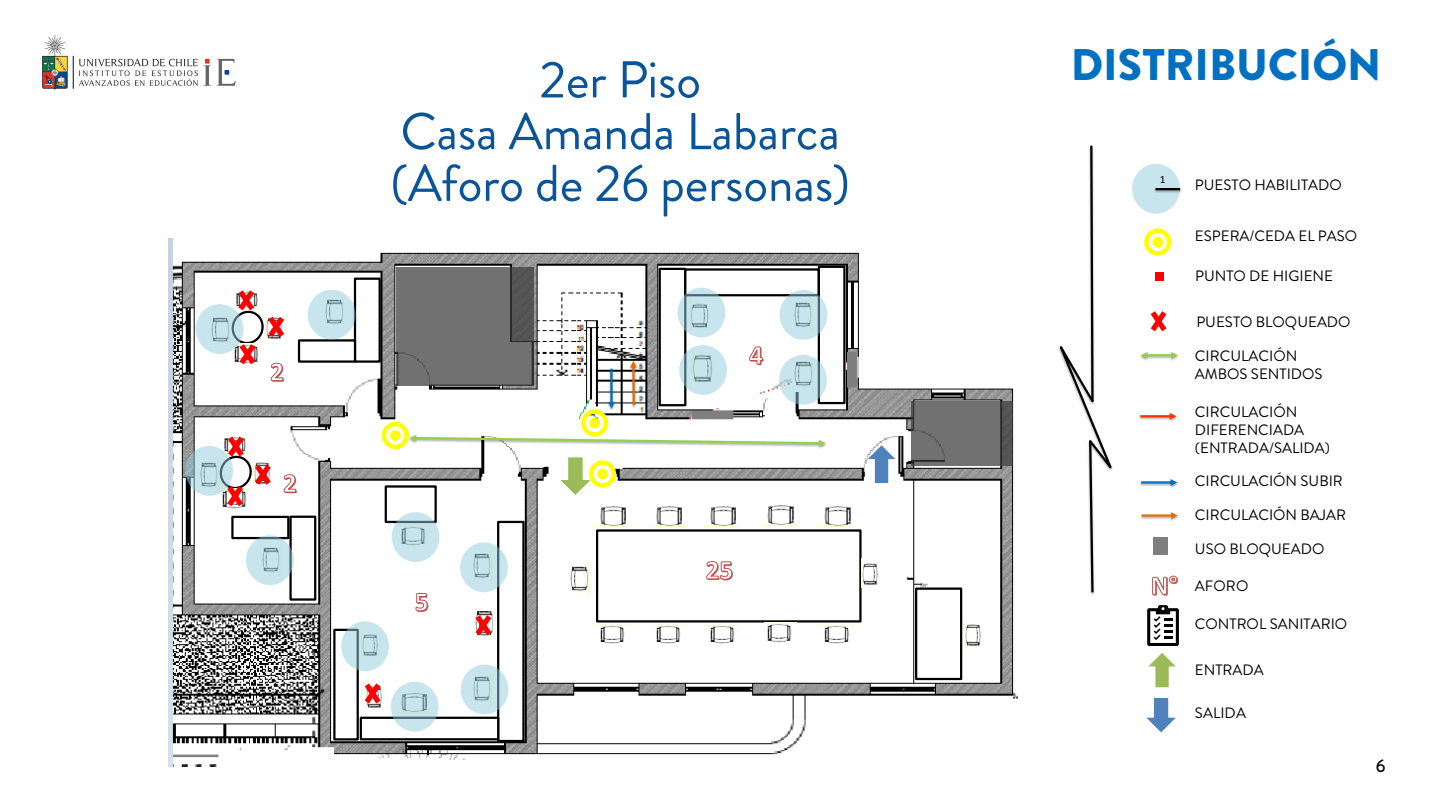
<style>
.page{position:relative;width:1440px;height:810px;background:#fff}
.page>*{position:absolute;margin:0;border:0;box-sizing:border-box;transform-origin:0 0}
.t1{font:51.75px/51.8px "Brandon Grotesque";letter-spacing:-.005em;color:#0a5599;text-align:center}
.t2{font:900 44.17px "Brandon Grotesque";color:#0070c0}
.t3{font:500 18px "Brandon Grotesque";color:#000}
.t4{font:15px/18px "Brandon Grotesque";color:#000}
.t5{font:11.25px "Calibri";color:#000}
</style>
<div class="page">
<img style="left:168px;top:239px;width:851px;height:527px">
<div style="left:596px;top:529px;width:266px;height:94px;background:#fff;border:2px solid #000"></div>
<div style="left:915px;top:588px;width:47px;height:92px;background:#fff;border:2px solid #000"></div>
<img style="left:629px;top:624px;width:2px;height:22px">
<img style="left:653px;top:624px;width:32px;height:22px">
<img style="left:708px;top:624px;width:32px;height:22px">
<img style="left:765px;top:623px;width:32px;height:22px">
<img style="left:822px;top:624px;width:32px;height:22px">
<img style="left:597px;top:624px;width:32px;height:22px">
<img style="left:650px;top:504px;width:35px;height:24px">
<img style="left:705px;top:504px;width:35px;height:24px">
<img style="left:762px;top:503px;width:35px;height:23px">
<img style="left:819px;top:504px;width:35px;height:24px">
<img style="left:594px;top:504px;width:35px;height:24px">
<img style="left:569px;top:563px;width:21px;height:34px">
<img style="left:965px;top:619px;width:18px;height:29px">
<img style="left:861px;top:558px;width:18px;height:29px">
<img style="left:912px;top:401px;width:100px;height:65px">
<div style="left:659px;top:268px;width:27px;height:138px;background:#fff;border:2px solid #000"></div>
<div style="left:818px;top:266px;width:28px;height:138px;background:#fff;border:2px solid #000"></div>
<div style="left:684px;top:268px;width:136px;height:28px;background:#fff;border:2px solid #000"></div>
<div style="left:497px;top:521px;width:28px;height:221px;background:#fff;border:2px solid #000"></div>
<div style="left:333px;top:629px;width:26px;height:112px;background:#fff;border:2px solid #000"></div>
<div style="left:385px;top:485px;width:52px;height:38px;background:#fff;border:2px solid #000"></div>
<div style="left:360px;top:717px;width:139px;height:23px;background:#fff;border:2px solid #000"></div>
<img style="left:366px;top:681px;width:18px;height:29px">
<img style="left:474px;top:608px;width:20px;height:33px">
<img style="left:396px;top:268px;width:137px;height:78px">
<img style="left:219px;top:506px;width:33px;height:4px">
<img style="left:271px;top:458px;width:1px;height:29px">
<div style="left:354px;top:278px;width:27px;height:85px;background:#fff;border:2px solid #000"></div>
<div style="left:298px;top:339px;width:58px;height:24px;background:#fff;border:2px solid #000"></div>
<div style="left:289px;top:516px;width:27px;height:85px;background:#fff;border:2px solid #000"></div>
<div style="left:231px;top:516px;width:58px;height:23px;background:#fff;border:2px solid #000"></div>
<div style="left:392px;top:512px;width:47px;height:50px;background:#93cddd;border-radius:50%;opacity:.5"></div>
<div style="left:391px;top:682px;width:48px;height:50px;background:#93cddd;border-radius:50%;opacity:.5"></div>
<div style="left:341px;top:621px;width:48px;height:50px;background:#93cddd;border-radius:50%;opacity:.5"></div>
<div style="left:246px;top:535px;width:48px;height:50px;background:#93cddd;border-radius:50%;opacity:.5"></div>
<div style="left:308px;top:290px;width:48px;height:50px;background:#93cddd;border-radius:50%;opacity:.5"></div>
<div style="left:780px;top:290px;width:47px;height:50px;background:#93cddd;border-radius:50%;opacity:.5"></div>
<svg style="left:219px;top:436px;width:52px;height:70px"></svg>
<img style="left:826px;top:430px;width:9px;height:24px">
<svg style="left:475px;top:615px;width:16px;height:20px"></svg>
<svg style="left:365px;top:683px;width:16px;height:20px"></svg>
<svg style="left:865px;top:444px;width:31px;height:40px"></svg>
<svg style="left:706px;top:561px;width:27px;height:19px"></svg>
<svg style="left:379px;top:346px;width:447px;height:151px"></svg>
<svg style="left:416px;top:593px;width:12px;height:19px"></svg>
<svg style="left:284px;top:474px;width:13px;height:19px"></svg>
<svg style="left:231px;top:290px;width:53px;height:92px"></svg>
<div style="left:196px;top:304px;width:48px;height:50px;background:#93cddd;border-radius:50%;opacity:.5"></div>
<div style="left:779px;top:355px;width:48px;height:50px;background:#93cddd;border-radius:50%;opacity:.5"></div>
<div style="left:678px;top:288px;width:47px;height:50px;background:#93cddd;border-radius:50%;opacity:.5"></div>
<div style="left:460px;top:542px;width:48px;height:50px;background:#93cddd;border-radius:50%;opacity:.5"></div>
<div style="left:461px;top:665px;width:47px;height:49px;background:#93cddd;border-radius:50%;opacity:.5"></div>
<div style="left:185px;top:446px;width:48px;height:50px;background:#93cddd;border-radius:50%;opacity:.5"></div>
<img style="left:1140px;top:355px;width:35px;height:6px">
<svg style="left:1141px;top:352px;width:37px;height:7px"></svg>
<svg style="left:1151px;top:311px;width:15px;height:20px"></svg>
<div style="left:1155px;top:272px;width:9px;height:9px;background:#f00"></div>
<svg style="left:1144px;top:228px;width:28px;height:28px"></svg>
<img style="left:1139px;top:416px;width:38px;height:6px">
<svg style="left:1140px;top:413px;width:36px;height:7px"></svg>
<div style="left:1132px;top:164px;width:48px;height:50px;background:#c8e5ed;border-radius:50%"></div>
<img style="left:1140px;top:514px;width:36px;height:7px">
<svg style="left:1142px;top:512px;width:36px;height:7px"></svg>
<img style="left:1139px;top:482px;width:39px;height:6px">
<svg style="left:1141px;top:479px;width:36px;height:7px"></svg>
<img style="left:1154px;top:188px;width:28px;height:7px">
<hr style="left:1155px;top:188px;width:25px;height:2px;background:#000">
<div style="left:1154px;top:538px;width:14px;height:17px;background:#7f7f7f"></div>
<svg style="left:1058px;top:145px;width:55px;height:450px"></svg>
<svg style="left:1152px;top:576px;width:26px;height:20px"></svg>
<svg style="left:1147px;top:605px;width:32px;height:83px"></svg>
<svg style="left:1146px;top:698px;width:30px;height:35px"></svg>
<img style="left:42px;top:35px;width:194px;height:55px">
<h1 class="t1" style="left:390px;top:61px;width:461px">2er Piso<br>Casa Amanda Labarca (Aforo de 26 personas)</h1>
<h2 class="t2" style="left:1071px;top:49px;width:312px">DISTRIBUCIÓN</h2>
<p class="t5" style="left:1160px;top:174px;width:7px">1</p>
<p class="t4" style="left:1195px;top:178px;width:148px">PUESTO HABILITADO</p>
<p class="t4" style="left:1195px;top:229px;width:164px">ESPERA/CEDA EL PASO</p>
<p class="t4" style="left:1195px;top:269px;width:140px">PUNTO DE HIGIENE</p>
<p class="t4" style="left:1196px;top:315px;width:156px">PUESTO BLOQUEADO</p>
<p class="t4" style="left:1195px;top:349px;width:129px">CIRCULACIÓN<br>AMBOS SENTIDOS</p>
<p class="t4" style="left:1195px;top:405px;width:137px">CIRCULACIÓN<br>DIFERENCIADA (ENTRADA/SALIDA)</p>
<p class="t4" style="left:1195px;top:474px;width:149px">CIRCULACIÓN SUBIR</p>
<p class="t4" style="left:1195px;top:508px;width:153px">CIRCULACIÓN BAJAR</p>
<p class="t4" style="left:1195px;top:542px;width:131px">USO BLOQUEADO</p>
<p class="t4" style="left:1195px;top:579px;width:55px">AFORO</p>
<p class="t4" style="left:1195px;top:617px;width:154px">CONTROL SANITARIO</p>
<p class="t4" style="left:1195px;top:663px;width:71px">ENTRADA</p>
<p class="t4" style="left:1195px;top:706px;width:53px">SALIDA</p>
<p class="t3" style="left:1376px;top:759px;width:11px">6</p>
</div>
